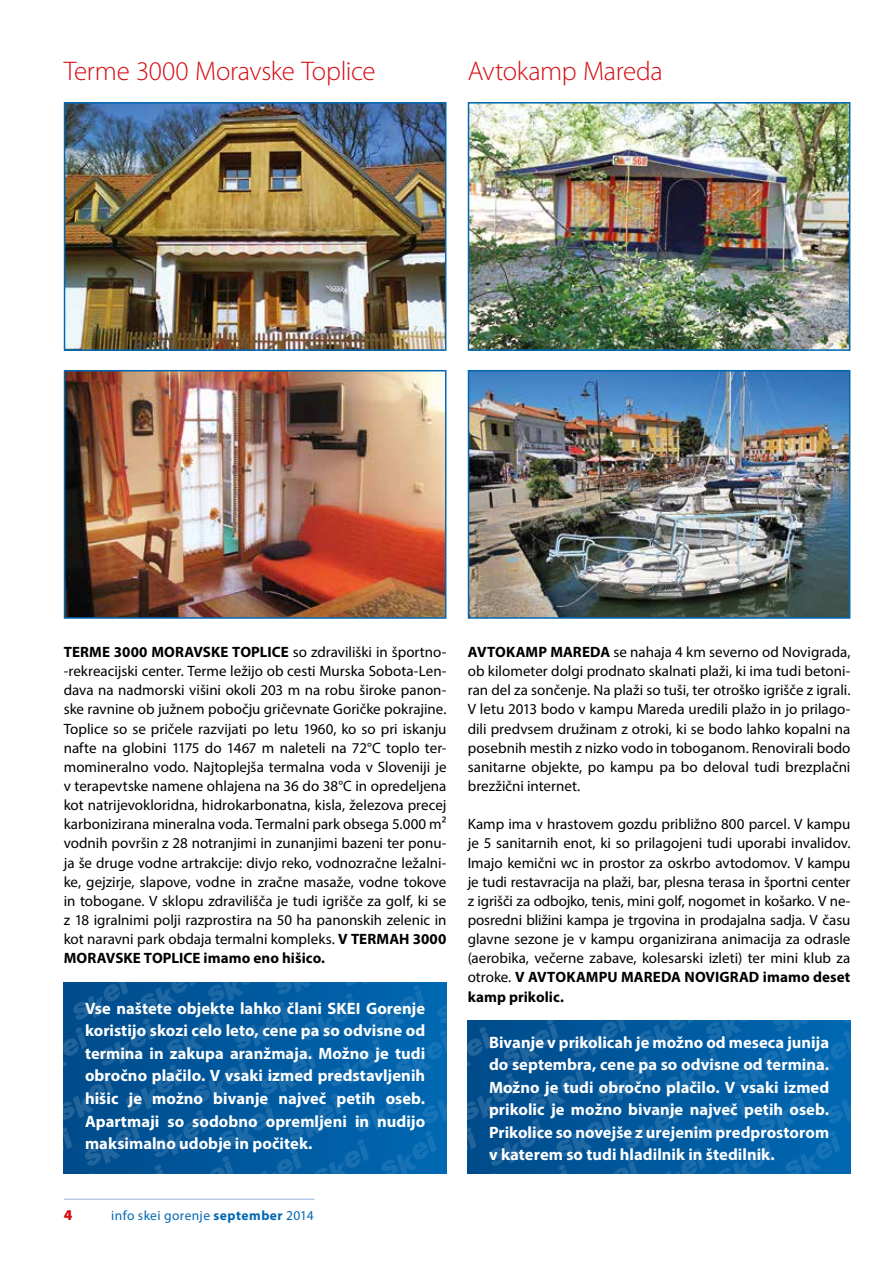
<style>
.page{position:relative;width:893px;height:1263px;background:#fff}
.page>*{position:absolute;margin:0;border:0;box-sizing:border-box;transform-origin:0 0}
.t1{font:300 27px "Myriad Pro";letter-spacing:-.015em;color:#d50e14}
.t2{font:700 16.5px/22.5px "Myriad Pro";color:#fff;text-align:justify}
.t3{font:15px/19.2px "Myriad Pro";color:#000;text-align:justify}
.t4{font:900 15px "Myriad Pro";color:#d50e14}
.t5{font:13.5px "Myriad Pro";letter-spacing:.025em;color:#0068b3}
.s1{font-weight:700}
</style>
<div class="page">
<svg style="left:64px;top:982px;width:382px;height:192px;background:#055ca0"></svg>
<svg style="left:468px;top:1020px;width:382px;height:154px;background:#055ca0"></svg>
<img style="left:67px;top:105px;width:376px;height:243px">
<div style="left:64px;top:102px;width:382px;height:249px;border:2px solid #0068b3"></div>
<img style="left:471px;top:105px;width:376px;height:243px">
<div style="left:468px;top:102px;width:382px;height:249px;border:2px solid #0068b3"></div>
<img style="left:67px;top:373px;width:376px;height:243px">
<div style="left:64px;top:370px;width:382px;height:249px;border:2px solid #0068b3"></div>
<img style="left:471px;top:373px;width:376px;height:243px">
<div style="left:468px;top:370px;width:382px;height:249px;border:2px solid #0068b3"></div>
<hr style="left:64px;top:1198px;width:251px;height:2px;background:#a4bce3">
<h1 class="t1" style="left:64px;top:55px;width:313px">Terme 3000 Moravske Toplice</h1>
<h1 class="t1" style="left:468px;top:55px;width:196px">Avtokamp Mareda</h1>
<p class="t3" style="left:64px;top:642px;width:384px"><span class="s1">TERME 3000 MORAVSKE TOPLICE</span> so zdraviliški in športno--rekreacijski center. Terme ležijo ob cesti Murska Sobota-Len&shy;dava na nadmorski višini okoli 203 m na robu široke panon&shy;ske ravnine ob južnem pobočju gričevnate Goričke pokrajine.<br>Toplice so se pričele razvijati po letu 1960, ko so pri iskanju nafte na globini 1175 do 1467 m naleteli na 72°C toplo ter&shy;momineralno vodo. Najtoplejša termalna voda v Sloveniji je v terapevtske namene ohlajena na 36 do 38°C in opredeljena kot natrijevokloridna, hidrokarbonatna, kisla, železova precej karbonizirana mineralna voda. Termalni park obsega 5.000 m² vodnih površin z 28 notranjimi in zunanjimi bazeni ter ponu&shy;ja še druge vodne artrakcije: divjo reko, vodnozračne ležalni&shy;ke, gejzirje, slapove, vodne in zračne masaže, vodne tokove in tobogane. V sklopu zdravilišča je tudi igrišče za golf, ki se z 18 igralnimi polji razprostira na 50 ha panonskih zelenic in kot naravni park obdaja termalni kompleks. <span class="s1">V TERMAH 3000<br>MORAVSKE TOPLICE imamo eno hišico.</span></p>
<p class="t2" style="left:85px;top:996px;width:342px">Vse naštete objekte lahko člani SKEI Gorenje koristijo skozi celo leto, cene pa so odvisne od termina in zakupa aranžmaja. Možno je tudi obročno plačilo. V vsaki izmed predstavljenih hišic je možno bivanje največ petih oseb.<br>Apartmaji so sodobno opremljeni in nudijo maksimalno udobje in počitek.</p>
<p class="t4" style="left:64px;top:1205px;width:10px">4</p>
<p class="t5" style="left:111px;top:1207px;width:204px">info skei gorenje <span class="s1">september</span> 2014</p>
<p class="t3" style="left:468px;top:642px;width:384px"><span class="s1">AVTOKAMP MAREDA</span> se nahaja 4 km severno od Novigrada, ob kilometer dolgi prodnato skalnati plaži, ki ima tudi betoni&shy;ran del za sončenje. Na plaži so tuši, ter otroško igrišče z igrali.<br>V letu 2013 bodo v kampu Mareda uredili plažo in jo prilago&shy;dili predvsem družinam z otroki, ki se bodo lahko kopalni na posebnih mestih z nizko vodo in toboganom. Renovirali bodo sanitarne objekte, po kampu pa bo deloval tudi brezplačni brezžični internet.</p>
<p class="t3" style="left:468px;top:814px;width:384px">Kamp ima v hrastovem gozdu približno 800 parcel. V kampu je 5 sanitarnih enot, ki so prilagojeni tudi uporabi invalidov.<br>Imajo kemični wc in prostor za oskrbo avtodomov. V kampu je tudi restavracija na plaži, bar, plesna terasa in športni center z igrišči za odbojko, tenis, mini golf, nogomet in košarko. V ne&shy;posredni bližini kampa je trgovina in prodajalna sadja. V času glavne sezone je v kampu organizirana animacija za odrasle (aerobika, večerne zabave, kolesarski izleti) ter mini klub za otroke. <span class="s1">V AVTOKAMPU MAREDA NOVIGRAD imamo deset kamp prikolic.</span></p>
<p class="t2" style="left:489px;top:1030px;width:342px">Bivanje v prikolicah je možno od meseca junija do septembra, cene pa so odvisne od termina.<br>Možno je tudi obročno plačilo. V vsaki izmed prikolic je možno bivanje največ petih oseb.<br>Prikolice so novejše z urejenim predprostorom v katerem so tudi hladilnik in štedilnik.</p>
</div>
